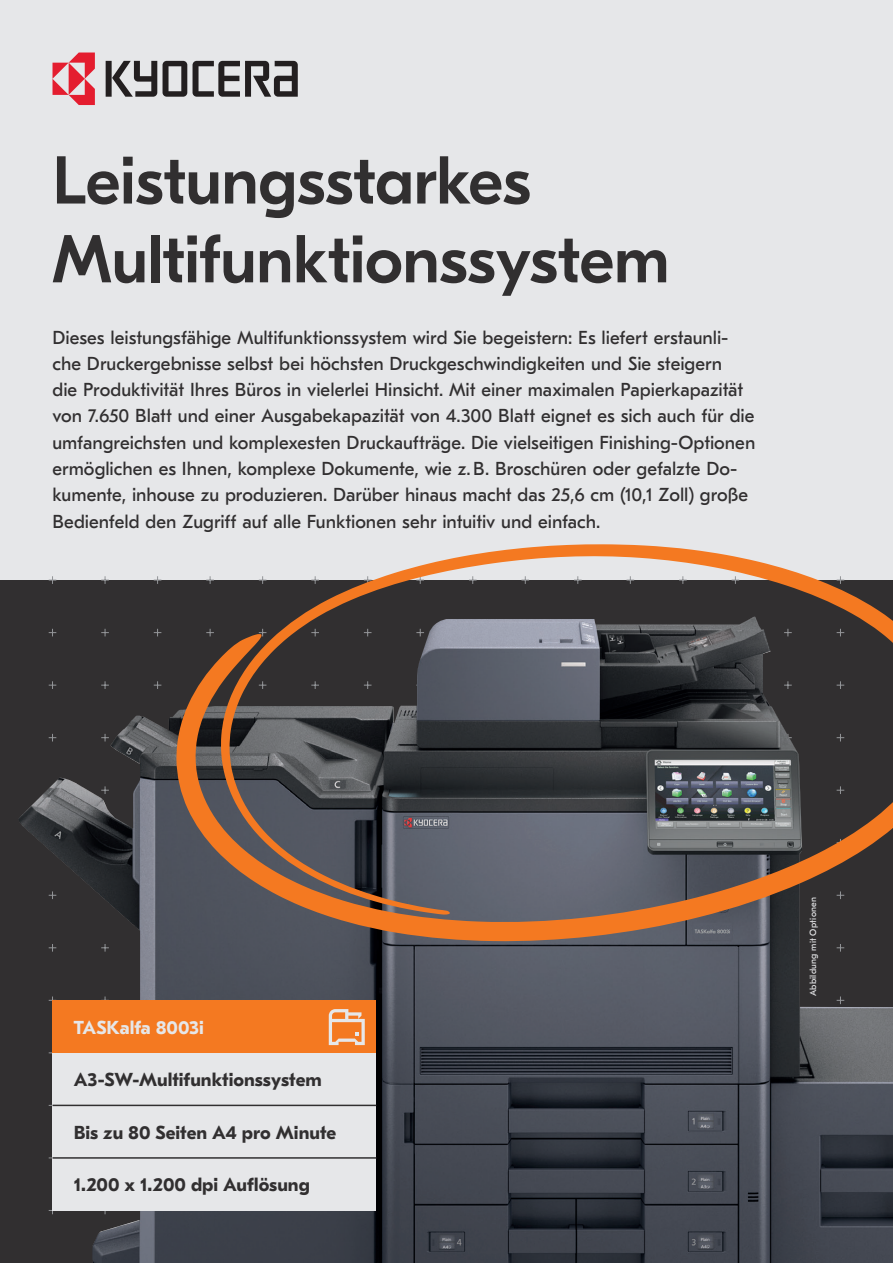
<style>
.page{position:relative;width:893px;height:1263px;background:#e6e7e9}
.page>*{position:absolute;margin:0;border:0;box-sizing:border-box;transform-origin:0 0}
.t1{font:500 67.5px/78.8px "GT Eesti Pro Display";letter-spacing:-.005em;color:#312f30}
.t2{font:18.75px/26.2px "GT Eesti Pro Text";color:#312f30}
.t3{font:700 18.75px "GT Eesti Pro Text";color:#312f30}
.t4{font:700 18.75px "GT Eesti Pro Text";color:#e6e7e9}
.t5{font:9px "GT Eesti Pro Text";letter-spacing:.025em;color:#e6e7e9}
</style>
<div class="page">
<div style="left:0;top:580px;width:893px;height:683px;background:#312f30"></div>
<svg style="left:193px;top:61px;width:105px;height:36px"></svg>
<svg style="left:163px;top:61px;width:24px;height:36px"></svg>
<svg style="left:106px;top:61px;width:51px;height:36px"></svg>
<svg style="left:53px;top:53px;width:42px;height:52px"></svg>
<img style="left:19px;top:628px;width:874px;height:635px">
<div style="left:53px;top:1158px;width:323px;height:52px;background:#e6e7e9"></div>
<div style="left:53px;top:1105px;width:323px;height:53px;background:#e6e7e9"></div>
<div style="left:53px;top:1053px;width:323px;height:52px;background:#e6e7e9"></div>
<div style="left:53px;top:1000px;width:323px;height:53px;background:#f47921"></div>
<hr style="left:53px;top:1105px;width:323px;height:1px;background:#312f30">
<hr style="left:53px;top:1157px;width:323px;height:2px;background:#312f30">
<svg style="left:329px;top:1009px;width:36px;height:36px"></svg>
<svg style="left:176px;top:544px;width:717px;height:397px"></svg>
<h1 class="t1" style="left:53px;top:143px;width:618px">Leistungsstarkes<br>Multifunktionssystem</h1>
<p class="t2" style="left:53px;top:324px;width:704px">Dieses leistungsfähige Multifunktionssystem wird Sie begeistern: Es liefert erstaunli&shy;che Druckergebnisse selbst bei höchsten Druckgeschwindigkeiten und Sie steigern<br>die Produktivität Ihres Büros in vielerlei Hinsicht. Mit einer maximalen Papierkapazität von 7.650 Blatt und einer Ausgabekapazität von 4.300 Blatt eignet es sich auch für die umfangreichsten und komplexesten Druckaufträge. Die vielseitigen Finishing-Optionen ermöglichen es Ihnen, komplexe Dokumente, wie z. B. Broschüren oder gefalzte Do&shy;kumente, inhouse zu produzieren. Darüber hinaus macht das 25,6 cm (10,1 Zoll) große Bedienfeld den Zugriff auf alle Funktionen sehr intuitiv und einfach.</p>
<p class="t4" style="left:74px;top:1017px;width:132px">TASKalfa 8003i</p>
<p class="t3" style="left:74px;top:1069px;width:249px">A3-SW-Multifunktionssystem</p>
<p class="t3" style="left:74px;top:1122px;width:264px">Bis zu 80 Seiten A4 pro Minute</p>
<p class="t3" style="left:74px;top:1174px;width:238px">1.200 x 1.200 dpi Auflösung</p>
<p class="t5" style="left:808px;top:996px;width:101px;rotate:-90deg">Abbildung mit Optionen</p>
</div>
